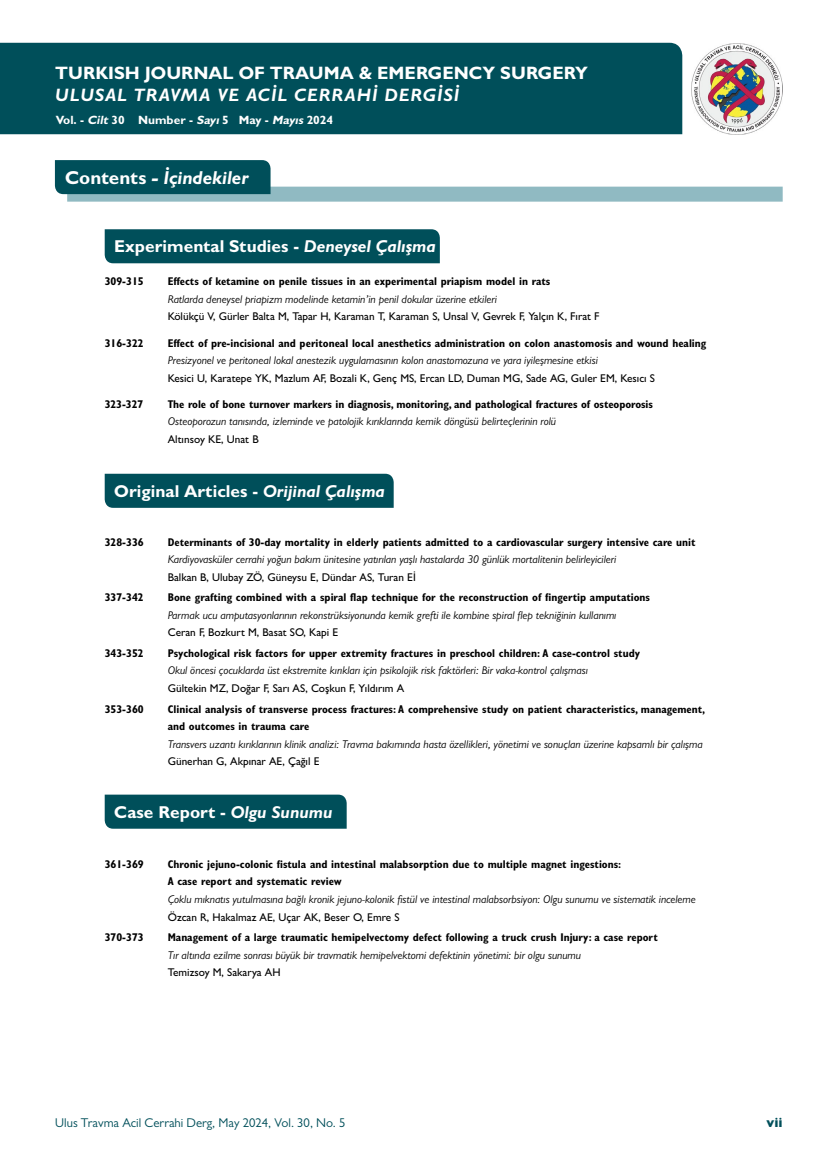
<style>
.page{position:relative;width:838px;height:1170px;background:#fff}
.page>*{position:absolute;margin:0;border:0;box-sizing:border-box;transform-origin:0 0}
.t1{font:italic 700 18.75px "Gill Sans MT Pro";color:#fff}
.t2{font:700 18px "Gill Sans MT Pro";color:#fff}
.t3{font:italic 700 18px "Gill Sans MT Pro";letter-spacing:.055em;color:#fff}
.t4{font:700 17.25px "Gill Sans MT Pro";color:#fff}
.t5{font:800 13.5px "Gill Sans MT Pro";color:#004f5a}
.t6{font:12.75px "Gill Sans MT Pro";color:#004f5a}
.t7{font:700 12px "Gill Sans MT Pro";color:#fff}
.t8{font:700 condensed 11.25px/17.5px "Gill Sans MT Pro";color:#000}
.t9{font:italic 11.25px "Gill Sans MT Pro";color:#000}
.t10{font:500 11.25px "Gill Sans MT Pro";color:#000}
.s1{font-style:italic}
.s2{font-style:normal}
</style>
<div class="page">
<div style="left:0;top:43px;width:682px;height:91px;background:#004f5a"></div>
<img style="left:691px;top:44px;width:91px;height:90px">
<div style="left:67px;top:187px;width:715px;height:15px;background:#90bac2"></div>
<div style="left:55px;top:160px;width:215px;height:34px;background:#004f5a"></div>
<div style="left:105px;top:229px;width:335px;height:34px;background:#004f5a"></div>
<div style="left:105px;top:473px;width:289px;height:35px;background:#004f5a"></div>
<div style="left:105px;top:794px;width:242px;height:34px;background:#004f5a"></div>
<h2 class="t2" style="left:55px;top:62px;width:534px">TURKISH JOURNAL OF TRAUMA &amp; EMERGENCY SURGERY</h2>
<h2 class="t3" style="left:55px;top:84px;width:405px">ULUSAL TRAVMA VE ACİL CERRAHİ DERGİSİ</h2>
<p class="t7" style="left:56px;top:112px;width:279px">Vol. - <span class="s1">Cilt</span> 30 Number - <span class="s1">Sayı</span> 5 May - <span class="s1">Mayıs</span> 2024</p>
<h1 class="t1" style="left:65px;top:165px;width:185px"><span class="s2">Contents</span> - İçindekiler</h1>
<h3 class="t4" style="left:114px;top:236px;width:323px">Experimental Studies - <span class="s1">Deneysel Çalışma</span></h3>
<p class="t8" style="left:105px;top:273px;width:41px">309-315</p>
<p class="t8" style="left:168px;top:273px;width:384px">Effects of ketamine on penile tissues in an experimental priapism model in rats</p>
<p class="t9" style="left:168px;top:292px;width:330px">Ratlarda deneysel priapizm modelinde ketamin’in penil dokular üzerine etkileri</p>
<p class="t10" style="left:168px;top:310px;width:433px">Kölükçü V, Gürler Balta M, Tapar H, Karaman T, Karaman S, Unsal V, Gevrek F, Yalçın K, Fırat F</p>
<p class="t8" style="left:105px;top:334px;width:41px">316-322</p>
<p class="t8" style="left:168px;top:334px;width:540px">Effect of pre-incisional and peritoneal local anesthetics administration on colon anastomosis and wound healing</p>
<p class="t9" style="left:168px;top:353px;width:432px">Presizyonel ve peritoneal lokal anestezik uygulamasının kolon anastomozuna ve yara iyileşmesine etkisi</p>
<p class="t10" style="left:168px;top:371px;width:489px">Kesici U, Karatepe YK, Mazlum AF, Bozali K, Genç MS, Ercan LD, Duman MG, Sade AG, Guler EM, Kesıcı S</p>
<p class="t8" style="left:105px;top:395px;width:40px">323-327</p>
<p class="t8" style="left:168px;top:395px;width:486px">The role of bone turnover markers in diagnosis, monitoring, and pathological fractures of osteoporosis</p>
<p class="t9" style="left:168px;top:415px;width:390px">Osteoporozun tanısında, izleminde ve patolojik kırıklarında kemik döngüsü belirteçlerinin rolü</p>
<p class="t10" style="left:168px;top:432px;width:92px">Altınsoy KE, Unat B</p>
<h3 class="t4" style="left:114px;top:480px;width:272px">Original Articles - <span class="s1">Orijinal Çalışma</span></h3>
<p class="t8" style="left:105px;top:533px;width:41px">328-336</p>
<p class="t8" style="left:168px;top:533px;width:529px">Determinants of 30-day mortality in elderly patients admitted to a cardiovascular surgery intensive care unit</p>
<p class="t9" style="left:168px;top:552px;width:450px">Kardiyovasküler cerrahi yoğun bakım ünitesine yatırılan yaşlı hastalarda 30 günlük mortalitenin belirleyicileri</p>
<p class="t10" style="left:168px;top:570px;width:250px">Balkan B, Ulubay ZÖ, Güneysu E, Dündar AS, Turan Eİ</p>
<p class="t8" style="left:105px;top:588px;width:41px">337-342</p>
<p class="t8" style="left:168px;top:588px;width:484px">Bone grafting combined with a spiral flap technique for the reconstruction of fingertip amputations</p>
<p class="t9" style="left:168px;top:608px;width:450px">Parmak ucu amputasyonlarının rekonstrüksiyonunda kemik grefti ile kombine spiral flep tekniğinin kullanımı</p>
<p class="t10" style="left:168px;top:625px;width:172px">Ceran F, Bozkurt M, Basat SO, Kapi E</p>
<p class="t8" style="left:105px;top:644px;width:41px">343-352</p>
<p class="t8" style="left:168px;top:644px;width:474px">Psychological risk factors for upper extremity fractures in preschool children: A case-control study</p>
<p class="t9" style="left:168px;top:664px;width:421px">Okul öncesi çocuklarda üst ekstremite kırıkları için psikolojik risk faktörleri: Bir vaka-kontrol çalışması</p>
<p class="t10" style="left:168px;top:681px;width:238px">Gültekin MZ, Doğar F, Sarı AS, Coşkun F, Yıldırım A</p>
<p class="t8" style="left:105px;top:699px;width:41px">353-360</p>
<p class="t8" style="left:168px;top:699px;width:539px">Clinical analysis of transverse process fractures: A comprehensive study on patient characteristics, management, and outcomes in trauma care</p>
<p class="t9" style="left:168px;top:737px;width:536px">Transvers uzantı kırıklarının klinik analizi: Travma bakımında hasta özellikleri, yönetimi ve sonuçları üzerine kapsamlı bir çalışma</p>
<p class="t10" style="left:168px;top:754px;width:153px">Günerhan G, Akpınar AE, Çağıl E</p>
<h3 class="t4" style="left:114px;top:801px;width:220px">Case Report - <span class="s1">Olgu Sunumu</span></h3>
<p class="t8" style="left:105px;top:855px;width:41px">361-369</p>
<p class="t8" style="left:168px;top:855px;width:455px">Chronic jejuno-colonic fistula and intestinal malabsorption due to multiple magnet ingestions:<br>A case report and systematic review</p>
<p class="t9" style="left:168px;top:892px;width:529px">Çoklu mıknatıs yutulmasına bağlı kronik jejuno-kolonik fistül ve intestinal malabsorbsiyon: Olgu sunumu ve sistematik inceleme</p>
<p class="t10" style="left:168px;top:910px;width:233px">Özcan R, Hakalmaz AE, Uçar AK, Beser O, Emre S</p>
<p class="t8" style="left:105px;top:928px;width:41px">370-373</p>
<p class="t8" style="left:168px;top:928px;width:491px">Management of a large traumatic hemipelvectomy defect following a truck crush Injury: a case report</p>
<p class="t9" style="left:168px;top:948px;width:415px">Tır altında ezilme sonrası büyük bir travmatik hemipelvektomi defektinin yönetimi: bir olgu sunumu</p>
<p class="t10" style="left:168px;top:965px;width:114px">Temizsoy M, Sakarya AH</p>
<p class="t6" style="left:55px;top:1115px;width:291px">Ulus Travma Acil Cerrahi Derg, May 2024, Vol. 30, No. 5</p>
<p class="t5" style="left:766px;top:1114px;width:18px">vii</p>
</div>
